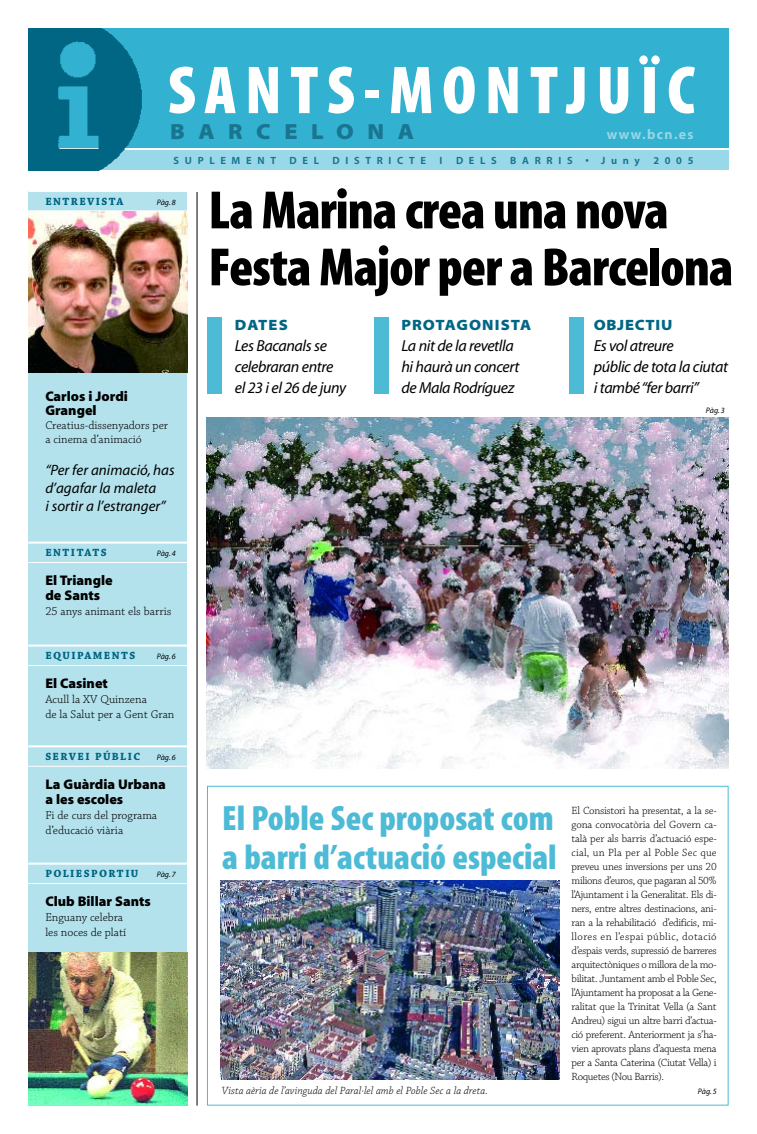
<style>
.page{position:relative;width:757px;height:1134px;background:#fff}
.page>*{position:absolute;margin:0;border:0;box-sizing:border-box;transform-origin:0 0}
.t1{font:700 condensed 68.5px "Myriad MM";letter-spacing:.125em;color:#fff}
.t2{font:700 condensed 54.4px/57px "Myriad MM";letter-spacing:-.02em;color:#000}
.t3{font:700 condensed 35.3px/38.9px "Myriad MM";color:#4dbad6}
.t4{font:800 expanded 22px "Myriad MM";letter-spacing:.615em;color:#1a7591}
.t5{font:italic 16px/21px "Myriad MM";letter-spacing:-.025em;color:#000}
.t6{font:italic 15px/18px "Myriad MM";color:#000}
.t7{font:800 expanded 15px "Myriad MM";letter-spacing:.05em;color:#006684}
.t8{font:800 expanded 15px "Myriad MM";letter-spacing:.075em;color:#006684}
.t9{font:800 14px/15px "Myriad MM";color:#000}
.t10{font:700 14px "Myriad MM";letter-spacing:.1em;color:#99d8e8}
.t11{font:12px/15px "Chaparral MM";color:#000}
.t12{font:11px/14px "Chaparral MM";letter-spacing:-.03em;color:#000;text-align:justify}
.t13{font:italic 300 11px "Chaparral MM";letter-spacing:.005em;color:#000}
.t14{font:700 11px "Chaparral MM";letter-spacing:.13em;color:#006684}
.t15{font:700 10.5px "Myriad MM";letter-spacing:.545em;color:#1a7591}
.t16{font:italic 8px "Myriad MM";color:#000}
</style>
<div class="page">
<div style="left:207px;top:786px;width:522px;height:320px;border:1px solid #4dbad6"></div>
<hr style="left:197px;top:192px;width:1px;height:914px;background:#000">
<img style="left:207px;top:417px;width:522px;height:351px">
<img style="left:221px;top:880px;width:338px;height:200px">
<div style="left:207px;top:317px;width:14px;height:77px;background:#4dbad6"></div>
<div style="left:374px;top:317px;width:15px;height:77px;background:#4dbad6"></div>
<div style="left:570px;top:317px;width:14px;height:77px;background:#4dbad6"></div>
<div style="left:28px;top:28px;width:701px;height:120px;background:#33b1d0"></div>
<div style="left:28px;top:150px;width:701px;height:20px;background:#99d8e8"></div>
<img style="left:28px;top:28px;width:114px;height:142px">
<div style="left:28px;top:190px;width:159px;height:916px;background:#b3e2ed"></div>
<hr style="left:28px;top:190px;width:159px;height:2px;background:#fff">
<hr style="left:28px;top:210px;width:159px;height:1px;background:#fff">
<hr style="left:28px;top:542px;width:159px;height:2px;background:#fff">
<hr style="left:28px;top:562px;width:159px;height:1px;background:#fff">
<hr style="left:28px;top:863px;width:159px;height:2px;background:#fff">
<hr style="left:28px;top:883px;width:159px;height:1px;background:#fff">
<hr style="left:28px;top:745px;width:159px;height:2px;background:#fff">
<hr style="left:28px;top:766px;width:159px;height:1px;background:#fff">
<hr style="left:28px;top:645px;width:159px;height:2px;background:#fff">
<hr style="left:28px;top:665px;width:159px;height:1px;background:#fff">
<img style="left:28px;top:211px;width:159px;height:161px">
<img style="left:28px;top:952px;width:159px;height:154px">
<h1 class="t1" style="left:168px;top:66px;width:528px">SANTS-MONTJUÏC</h1>
<h3 class="t4" style="left:170px;top:124px;width:245px">BARCELONA</h3>
<p class="t10" style="left:607px;top:129px;width:88px">www.bcn.es</p>
<p class="t15" style="left:174px;top:157px;width:104px">SUPLEMENT</p>
<p class="t15" style="left:289px;top:157px;width:31px">DEL</p>
<p class="t15" style="left:332px;top:157px;width:95px">DISTRICTE</p>
<p class="t15" style="left:440px;top:157px;width:4px">I</p>
<p class="t15" style="left:456px;top:157px;width:42px">DELS</p>
<p class="t15" style="left:510px;top:157px;width:131px">BARRIS • Juny</p>
<p class="t15" style="left:653px;top:157px;width:41px">2005</p>
<p class="t14" style="left:45px;top:197px;width:80px">ENTREVISTA</p>
<p class="t16" style="left:157px;top:199px;width:21px">Pàg. 8</p>
<p class="t9" style="left:45px;top:390px;width:84px;line-height:14px">Carlos i Jordi<br>Grangel</p>
<p class="t11" style="left:45px;top:419px;width:124px;line-height:14px">Creatius-dissenyadors per a cinema d’animació</p>
<h3 class="t6" style="left:45px;top:462px;width:131px">“Per fer animació, has d’agafar la maleta<br>i sortir a l’estranger”</h3>
<p class="t14" style="left:45px;top:549px;width:63px">ENTITATS</p>
<p class="t16" style="left:157px;top:551px;width:21px">Pàg. 4</p>
<p class="t9" style="left:45px;top:574px;width:69px">El Triangle de Sants</p>
<p class="t11" style="left:45px;top:605px;width:128px">25 anys animant els barris</p>
<p class="t14" style="left:45px;top:652px;width:91px">EQUIPAMENTS</p>
<p class="t16" style="left:157px;top:654px;width:21px">Pàg. 6</p>
<p class="t9" style="left:45px;top:677px;width:64px">El Casinet</p>
<p class="t11" style="left:45px;top:693px;width:131px">Acull la XV Quinzena<br>de la Salut per a Gent Gran</p>
<p class="t14" style="left:45px;top:752px;width:96px">SERVEI PÚBLIC</p>
<p class="t16" style="left:157px;top:754px;width:21px">Pàg. 6</p>
<p class="t9" style="left:45px;top:778px;width:122px">La Guàrdia Urbana a les escoles</p>
<p class="t11" style="left:45px;top:809px;width:113px">Fi de curs del programa d’educació viària</p>
<p class="t14" style="left:45px;top:870px;width:94px">POLIESPORTIU</p>
<p class="t16" style="left:157px;top:872px;width:21px">Pàg. 7</p>
<p class="t9" style="left:45px;top:895px;width:107px">Club Billar Sants</p>
<p class="t11" style="left:45px;top:911px;width:82px">Enguany celebra les noces de platí</p>
<h2 class="t2" style="left:209px;top:187px;width:526px">La Marina crea una nova<br>Festa Major per a Barcelona</h2>
<h3 class="t7" style="left:235px;top:319px;width:55px">DATES</h3>
<h3 class="t5" style="left:235px;top:336px;width:113px">Les Bacanals se celebraran entre el 23 i el 26 de juny</h3>
<h3 class="t8" style="left:401px;top:319px;width:131px">PROTAGONISTA</h3>
<h3 class="t5" style="left:401px;top:336px;width:120px">La nit de la revetlla hi haurà un concert de Mala Rodríguez</h3>
<h3 class="t7" style="left:594px;top:319px;width:80px">OBJECTIU</h3>
<h3 class="t5" style="left:594px;top:336px;width:136px">Es vol atreure<br>públic de tota la ciutat i també “fer barri”</h3>
<p class="t16" style="left:706px;top:408px;width:21px">Pàg. 3</p>
<h3 class="t3" style="left:222px;top:802px;width:336px">El Poble Sec proposat com a barri d’actuació especial</h3>
<p class="t13" style="left:222px;top:1086px;width:267px">Vista aèria de l’avinguda del Paral·lel amb el Poble Sec a la dreta.</p>
<p class="t12" style="left:571px;top:804px;width:147px">El Consistori ha presentat, a la se&shy;gona convocatòria del Govern ca&shy;talà per als barris d’actuació espe&shy;cial, un Pla per al Poble Sec que preveu unes inversions per uns 20 milions d’euros, que pagaran al 50% l’Ajuntament i la Generalitat. Els di&shy;ners, entre altres destinacions, ani&shy;ran a la rehabilitació d’edificis, mi&shy;llores en l’espai públic, dotació d’espais verds, supressió de barreres arquitectòniques o millora de la mo&shy;bilitat. Juntament amb el Poble Sec, l’Ajuntament ha proposat a la Gene&shy;ralitat que la Trinitat Vella (a Sant Andreu) sigui un altre barri d’actua&shy;ció preferent. Anteriorment ja s’ha&shy;vien aprovats plans d’aquesta mena per a Santa Caterina (Ciutat Vella) i Roquetes (Nou Barris).</p>
<p class="t16" style="left:698px;top:1088px;width:21px">Pàg. 5</p>
</div>
